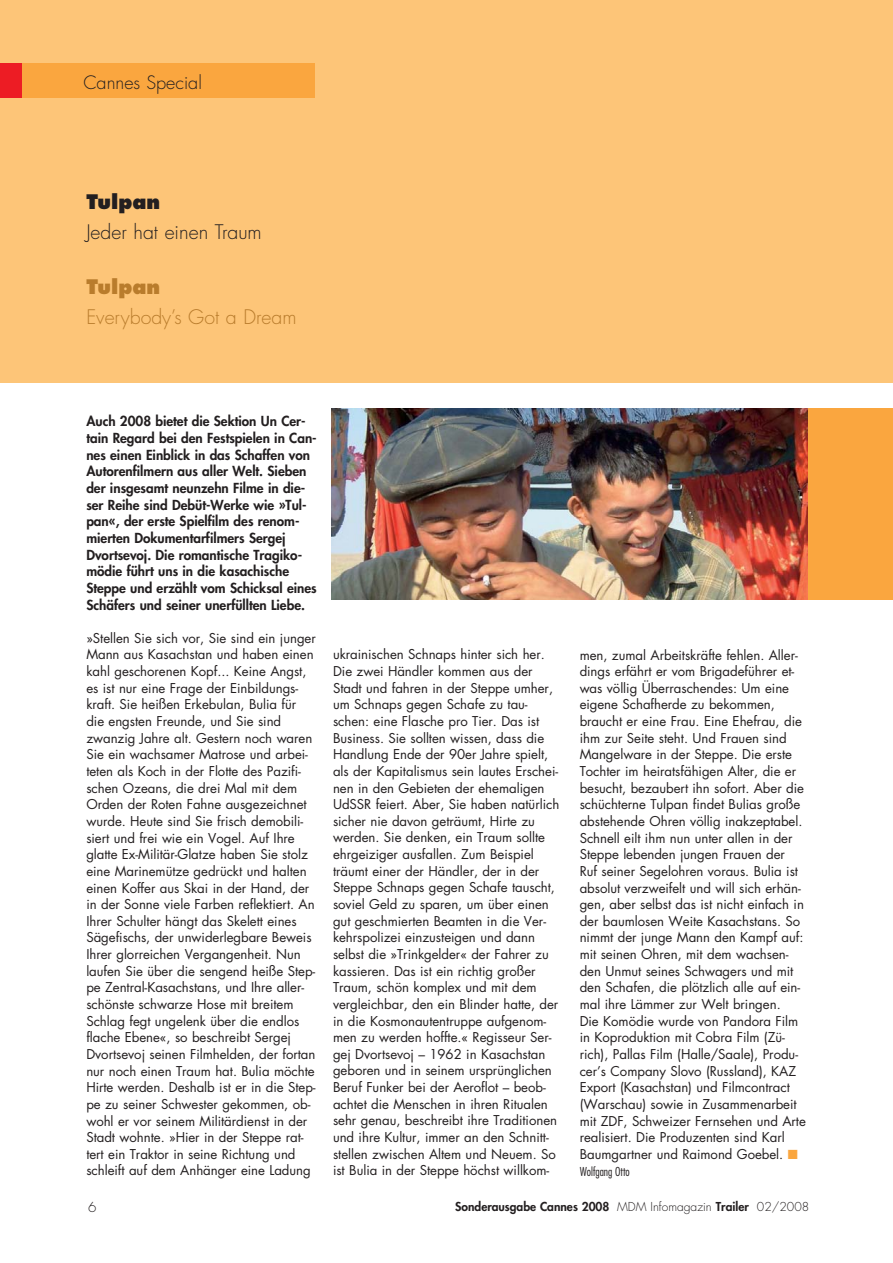
<style>
.page{position:relative;width:893px;height:1263px;background:#fff}
.page>*{position:absolute;margin:0;border:0;box-sizing:border-box;transform-origin:0 0}
.t1{font:300 19.5px "Futura";color:#b97c2c}
.t2{font:300 19.5px "Futura";color:#231f20}
.t3{font:800 19.5px "Futura LT";color:#b97c2c}
.t4{font:800 19.5px "Futura LT";color:#231f20}
.t5{font:300 18px "Futura";color:#231f20}
.t6{font:800 13.5px/16.6px "Futura";color:#231f20}
.t7{font:300 13.5px "Futura";color:#231f20}
.t8{font:13.2px/16.6px "Futura LT";letter-spacing:-.005em;color:#231f20}
.t9{font:800 12px "Futura";color:#231f20}
.t10{font:300 condensed 12px "Futura";color:#231f20}
.s1{color:#faa63f}
.s2{font-weight:300}
</style>
<div class="page">
<div style="left:578px;top:408px;width:314px;height:192px;background:#faa63f"></div>
<div style="left:0;top:0;width:892px;height:383px;background:#fdc578"></div>
<div style="left:0;top:64px;width:314px;height:34px;background:#faa63f"></div>
<div style="left:0;top:64px;width:21px;height:34px;background:#ed1c24"></div>
<img style="left:331px;top:408px;width:477px;height:192px">
<h2 class="t5" style="left:83px;top:74px;width:120px">Cannes Special</h2>
<h1 class="t4" style="left:86px;top:193px;width:75px">Tulpan</h1>
<h1 class="t2" style="left:86px;top:223px;width:177px">Jeder hat einen Traum</h1>
<h1 class="t3" style="left:86px;top:278px;width:75px">Tulpan</h1>
<h1 class="t1" style="left:86px;top:308px;width:212px">Everybody’s Got a Dream</h1>
<p class="t6" style="left:86px;top:414px;width:232px">Auch 2008 bietet die Sektion Un Cer&shy;tain Regard bei den Festspielen in Can&shy;nes einen Einblick in das Schaffen von Autorenfilmern aus aller Welt. Sieben der insgesamt neunzehn Filme in die&shy;ser Reihe sind Debüt-Werke wie »Tul&shy;pan«, der erste Spielfilm des renom&shy;mierten Dokumentarfilmers Sergej Dvortsevoj. Die romantische Tragiko&shy;mödie führt uns in die kasachische Steppe und erzählt vom Schicksal eines Schäfers und seiner unerfüllten Liebe.</p>
<p class="t8" style="left:86px;top:631px;width:231px">»Stellen Sie sich vor, Sie sind ein junger Mann aus Kasachstan und haben einen kahl geschorenen Kopf... Keine Angst, es ist nur eine Frage der Einbildungs&shy;kraft. Sie heißen Erkebulan, Bulia für die engsten Freunde, und Sie sind zwanzig Jahre alt. Gestern noch waren Sie ein wachsamer Matrose und arbei&shy;teten als Koch in der Flotte des Pazifi&shy;schen Ozeans, die drei Mal mit dem Orden der Roten Fahne ausgezeichnet wurde. Heute sind Sie frisch demobili&shy;siert und frei wie ein Vogel. Auf Ihre glatte Ex-Militär-Glatze haben Sie stolz eine Marinemütze gedrückt und halten einen Koffer aus Skai in der Hand, der in der Sonne viele Farben reflektiert. An Ihrer Schulter hängt das Skelett eines Sägefischs, der unwiderlegbare Beweis Ihrer glorreichen Vergangenheit. Nun laufen Sie über die sengend heiße Step&shy;pe Zentral-Kasachstans, und Ihre aller&shy;schönste schwarze Hose mit breitem Schlag fegt ungelenk über die endlos flache Ebene«, so beschreibt Sergej Dvortsevoj seinen Filmhelden, der fortan nur noch einen Traum hat. Bulia möchte Hirte werden. Deshalb ist er in die Step&shy;pe zu seiner Schwester gekommen, ob&shy;wohl er vor seinem Militärdienst in der Stadt wohnte. »Hier in der Steppe rat&shy;tert ein Traktor in seine Richtung und schleift auf dem Anhänger eine Ladung</p>
<p class="t8" style="left:333px;top:647px;width:228px">ukrainischen Schnaps hinter sich her.<br>Die zwei Händler kommen aus der Stadt und fahren in der Steppe umher, um Schnaps gegen Schafe zu tau&shy;schen: eine Flasche pro Tier. Das ist Business. Sie sollten wissen, dass die Handlung Ende der 90er Jahre spielt, als der Kapitalismus sein lautes Erschei&shy;nen in den Gebieten der ehemaligen UdSSR feiert. Aber, Sie haben natürlich sicher nie davon geträumt, Hirte zu werden. Sie denken, ein Traum sollte ehrgeiziger ausfallen. Zum Beispiel träumt einer der Händler, der in der Steppe Schnaps gegen Schafe tauscht, soviel Geld zu sparen, um über einen gut geschmierten Beamten in die Ver&shy;kehrspolizei einzusteigen und dann selbst die »Trinkgelder« der Fahrer zu kassieren. Das ist ein richtig großer Traum, schön komplex und mit dem vergleichbar, den ein Blinder hatte, der in die Kosmonautentruppe aufgenom&shy;men zu werden hoffte.« Regisseur Ser&shy;gej Dvortsevoj – 1962 in Kasachstan geboren und in seinem ursprünglichen Beruf Funker bei der Aeroflot – beob&shy;achtet die Menschen in ihren Ritualen sehr genau, beschreibt ihre Traditionen und ihre Kultur, immer an den Schnitt&shy;stellen zwischen Altem und Neuem. So ist Bulia in der Steppe höchst willkom-</p>
<p class="t8" style="left:580px;top:647px;width:228px">men, zumal Arbeitskräfte fehlen. Aller&shy;dings erfährt er vom Brigadeführer et&shy;was völlig Überraschendes: Um eine eigene Schafherde zu bekommen, braucht er eine Frau. Eine Ehefrau, die ihm zur Seite steht. Und Frauen sind Mangelware in der Steppe. Die erste Tochter im heiratsfähigen Alter, die er besucht, bezaubert ihn sofort. Aber die schüchterne Tulpan findet Bulias große abstehende Ohren völlig inakzeptabel.<br>Schnell eilt ihm nun unter allen in der Steppe lebenden jungen Frauen der<br>Ruf seiner Segelohren voraus. Bulia ist absolut verzweifelt und will sich erhän&shy;gen, aber selbst das ist nicht einfach in der baumlosen Weite Kasachstans. So nimmt der junge Mann den Kampf auf: mit seinen Ohren, mit dem wachsen&shy;den Unmut seines Schwagers und mit den Schafen, die plötzlich alle auf ein&shy;mal ihre Lämmer zur Welt bringen.<br>Die Komödie wurde von Pandora Film in Koproduktion mit Cobra Film (Zü&shy;rich), Pallas Film (Halle/Saale), Produ&shy;cer’s Company Slovo (Russland), KAZ Export (Kasachstan) und Filmcontract (Warschau) sowie in Zusammenarbeit mit ZDF, Schweizer Fernsehen und Arte realisiert. Die Produzenten sind Karl Baumgartner und Raimond Goebel. <span class="s1">■</span></p>
<p class="t10" style="left:580px;top:1166px;width:52px">Wolfgang Otto</p>
<p class="t7" style="left:88px;top:1201px;width:10px">6</p>
<p class="t9" style="left:455px;top:1201px;width:356px">Sonderausgabe Cannes 2008 <span class="s2">MDM Infomagazin</span> Trailer <span class="s2">02/2008</span></p>
</div>
